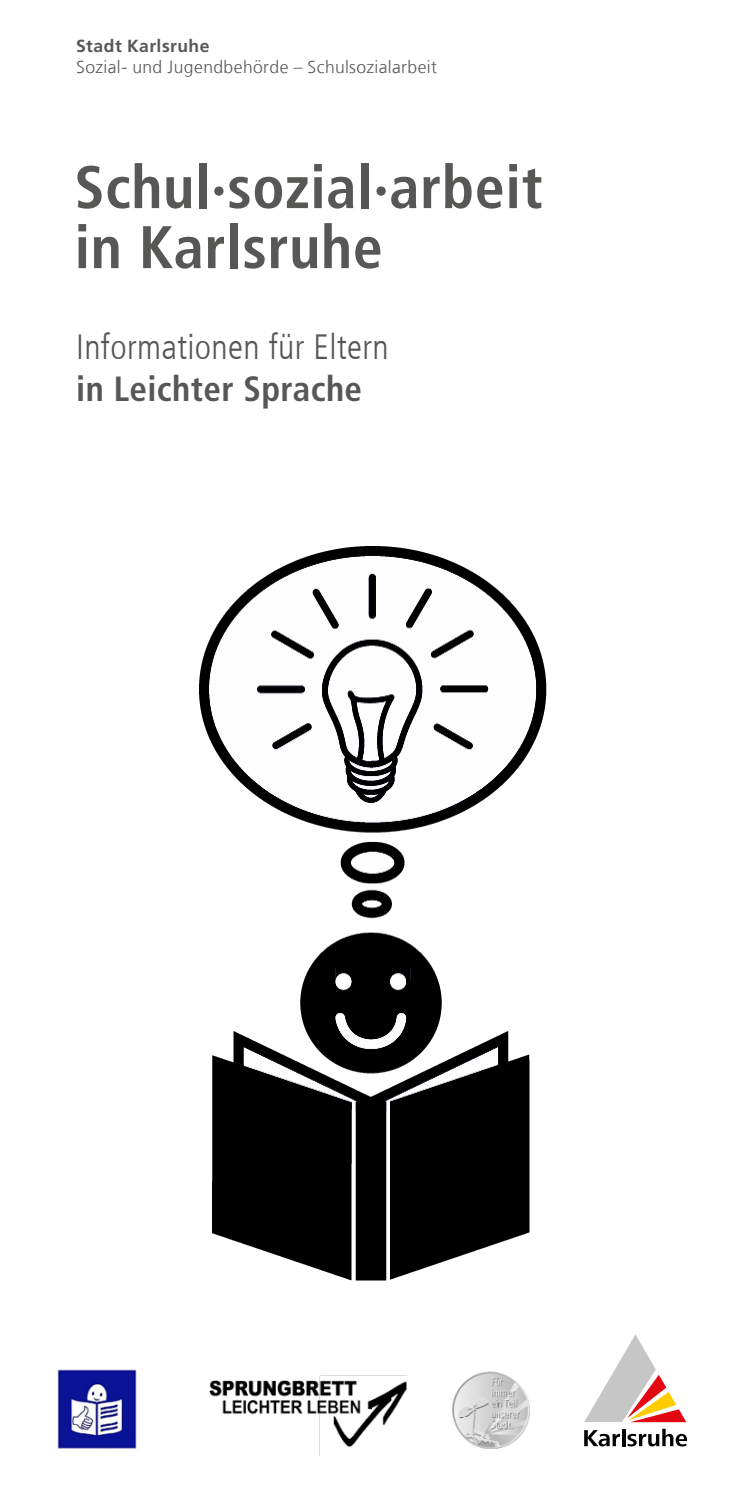
<style>
.page{position:relative;width:745px;height:1489px;background:#fff}
.page>*{position:absolute;margin:0;border:0;box-sizing:border-box;transform-origin:0 0}
.t1{font:700 condensed 60px/60px "Frutiger For Karlsruhe";letter-spacing:.01em;color:#575756}
.t2{font:300 condensed 35px "Frutiger For Karlsruhe";letter-spacing:.01em;color:#575756}
.t3{font:700 condensed 35px "Frutiger For Karlsruhe";letter-spacing:.01em;color:#575756}
.t4{font:300 17.5px "Frutiger For Karlsruhe";letter-spacing:.02em;color:#575756}
.t5{font:700 17.5px "Frutiger For Karlsruhe";letter-spacing:.025em;color:#575756}
</style>
<div class="page">
<img style="left:57px;top:1369px;width:80px;height:80px">
<img style="left:199px;top:546px;width:346px;height:734px">
<img style="left:209px;top:1375px;width:197px;height:80px">
<img style="left:452px;top:1371px;width:76px;height:76px">
<svg style="left:584px;top:1430px;width:35px;height:16px"></svg>
<hr style="left:621px;top:1428px;width:3px;height:17px;background:#000">
<svg style="left:627px;top:1428px;width:59px;height:18px"></svg>
<svg style="left:585px;top:1334px;width:101px;height:87px"></svg>
<p class="t5" style="left:76px;top:35px;width:135px">Stadt Karlsruhe</p>
<p class="t4" style="left:76px;top:57px;width:362px">Sozial- und Jugendbehörde – Schulsozialarbeit</p>
<h1 class="t1" style="left:74px;top:157px;width:469px">Schul∙sozial∙arbeit in Karlsruhe</h1>
<h2 class="t2" style="left:76px;top:327px;width:314px">Informationen für Eltern</h2>
<h2 class="t3" style="left:76px;top:368px;width:287px">in Leichter Sprache</h2>
</div>
